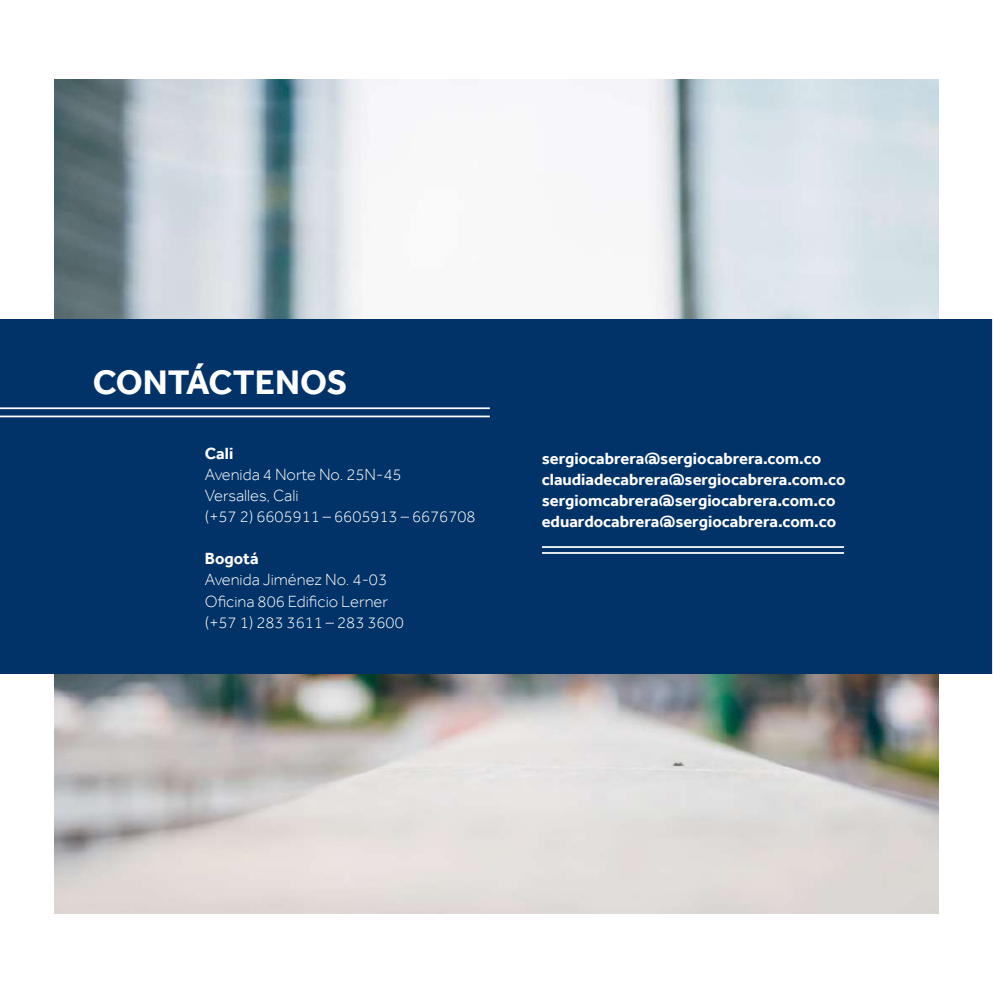
<style>
.page{position:relative;width:993px;height:993px;background:#fff}
.page>*{position:absolute;margin:0;border:0;box-sizing:border-box;transform-origin:0 0}
.t1{font:700 35px "Effra Corp";color:#fff}
.t2{font:700 16.62px/21px "Effra Corp";color:#fff}
.t3{font:300 16.62px/21px "Effra Corp";color:#fff}
</style>
<div class="page">
<img style="left:55px;top:79px;width:883px;height:834px">
<div style="left:0;top:319px;width:992px;height:354px;background:#013368"></div>
<hr style="left:0;top:407px;width:489px;height:2px;background:#fff">
<hr style="left:542px;top:546px;width:301px;height:1px;background:#fff">
<hr style="left:542px;top:552px;width:301px;height:1px;background:#fff">
<hr style="left:0;top:415px;width:489px;height:2px;background:#fff">
<h1 class="t1" style="left:93px;top:360px;width:256px">CONTÁCTENOS</h1>
<p class="t2" style="left:205px;top:443px;width:30px">Cali</p>
<p class="t3" style="left:205px;top:464px;width:272px">Avenida 4 Norte No. 25N-45<br>Versalles, Cali<br>(+57 2) 6605911 – 6605913 – 6676708</p>
<p class="t2" style="left:205px;top:548px;width:55px">Bogotá</p>
<p class="t3" style="left:205px;top:569px;width:200px">Avenida Jiménez No. 4-03<br>Oficina 806 Edificio Lerner (+57 1) 283 3611 – 283 3600</p>
<p class="t2" style="left:541px;top:447px;width:305px">sergiocabrera@sergiocabrera.com.co claudiadecabrera@sergiocabrera.com.co sergiomcabrera@sergiocabrera.com.co eduardocabrera@sergiocabrera.com.co</p>
</div>
